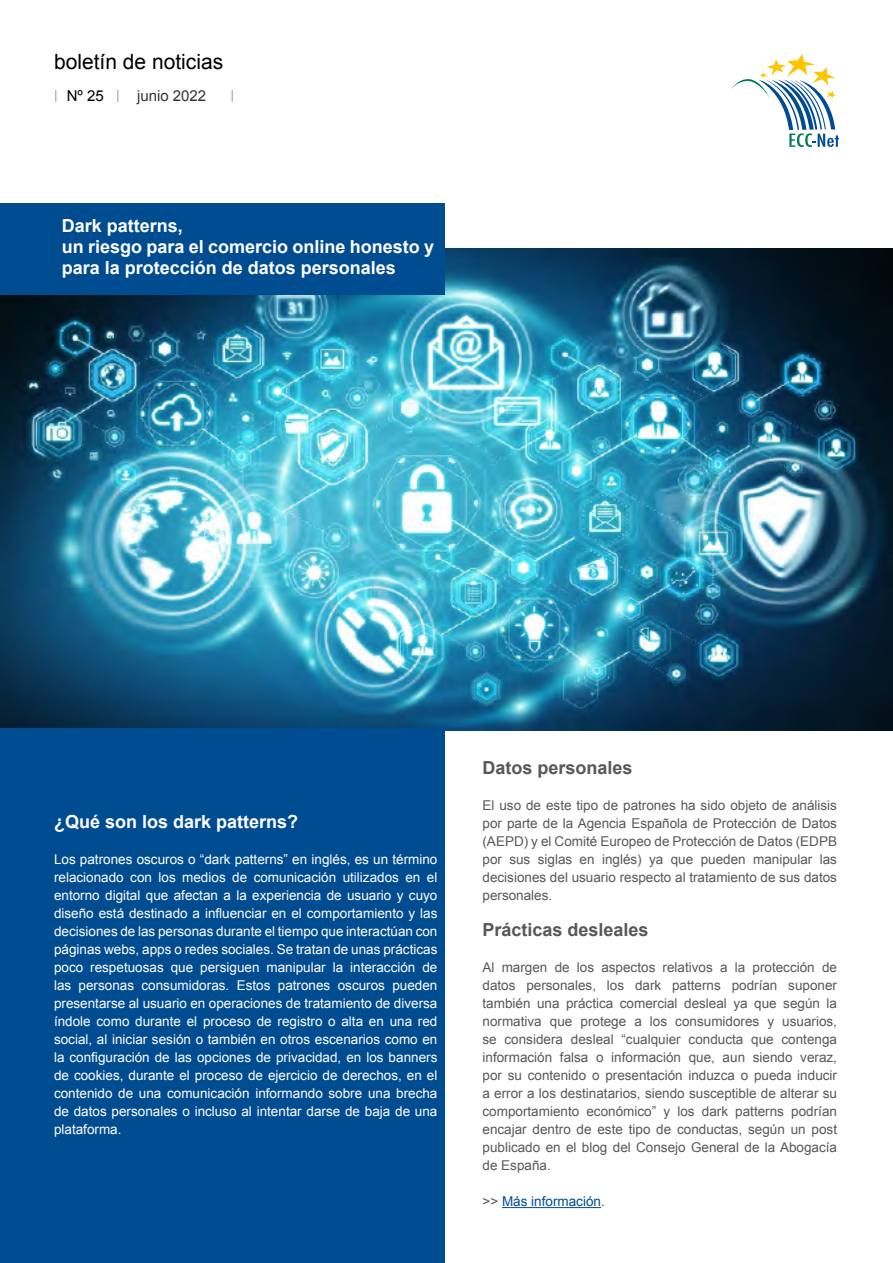
<style>
.page{position:relative;width:893px;height:1263px;background:#fff}
.page>*{position:absolute;margin:0;border:0;box-sizing:border-box;transform-origin:0 0}
.t1{font:21px "Arial";color:#000}
.t2{font:700 18px/21px "Arial";color:#fff}
.t3{font:700 18px "Arial";color:#58585a}
.t4{font:15px "Arial";color:#333}
.t5{font:15px "Arial";color:#000}
.t6{font:13.5px/18px "Arial";color:#fff;text-align:justify}
.t7{font:13.5px/18px "Arial";color:#58585a;text-align:justify}
.t8{font:13.5px "Arial";color:#004c91}
.s1{color:#58585a}
</style>
<div class="page">
<svg style="left:731px;top:54px;width:108px;height:93px"></svg>
<svg style="left:55px;top:90px;width:1px;height:12px"></svg>
<svg style="left:117px;top:90px;width:1px;height:12px"></svg>
<svg style="left:232px;top:90px;width:1px;height:12px"></svg>
<img style="left:0;top:249px;width:893px;height:481px">
<div style="left:0;top:729px;width:445px;height:534px;background:#004c91"></div>
<div style="left:0;top:204px;width:445px;height:91px;background:#004c91"></div>
<hr style="left:502px;top:1207px;width:99px;height:1px;background:#004c91">
<h1 class="t1" style="left:54px;top:47px;width:171px">boletín de noticias</h1>
<p class="t5" style="left:67px;top:86px;width:39px">Nº 25</p>
<p class="t4" style="left:137px;top:85px;width:71px">junio 2022</p>
<h2 class="t2" style="left:62px;top:215px;width:374px">Dark patterns,<br>un riesgo para el comercio online honesto y para la protección de datos personales</h2>
<h2 class="t2" style="left:54px;top:811px;width:246px">¿Qué son los dark patterns?</h2>
<p class="t6" style="left:54px;top:850px;width:385px">Los patrones oscuros o “dark patterns” en inglés, es un término relacionado con los medios de comunicación utilizados en el entorno digital que afectan a la experiencia de usuario y cuyo diseño está destinado a influenciar en el comportamiento y las decisiones de las personas durante el tiempo que interactúan con páginas webs, apps o redes sociales. Se tratan de unas prácticas poco respetuosas que persiguen manipular la interacción de las personas consumidoras. Estos patrones oscuros pueden presentarse al usuario en operaciones de tratamiento de diversa índole como durante el proceso de registro o alta en una red social, al iniciar sesión o también en otros escenarios como en la configuración de las opciones de privacidad, en los banners de cookies, durante el proceso de ejercicio de derechos, en el contenido de una comunicación informando sobre una brecha de datos personales o incluso al intentar darse de baja de una plataforma.</p>
<h2 class="t3" style="left:482px;top:755px;width:152px">Datos personales</h2>
<p class="t7" style="left:482px;top:796px;width:356px">El uso de este tipo de patrones ha sido objeto de análisis por parte de la Agencia Española de Protección de Datos (AEPD) y el Comité Europeo de Protección de Datos (EDPB por sus siglas en inglés) ya que pueden manipular las decisiones del usuario respecto al tratamiento de sus datos personales.</p>
<h2 class="t3" style="left:482px;top:917px;width:168px">Prácticas desleales</h2>
<p class="t7" style="left:482px;top:958px;width:356px">Al margen de los aspectos relativos a la protección de datos personales, los dark patterns podrían suponer también una práctica comercial desleal ya que según la normativa que protege a los consumidores y usuarios, se considera desleal “cualquier conducta que contenga información falsa o información que, aun siendo veraz, por su contenido o presentación induzca o pueda inducir a error a los destinatarios, siendo susceptible de alterar su comportamiento económico” y los dark patterns podrían encajar dentro de este tipo de conductas, según un post publicado en el blog del Consejo General de la Abogacía de España.</p>
<p class="t8" style="left:482px;top:1192px;width:124px"><span class="s1">&gt;&gt;</span> Más información<span class="s1">.</span></p>
</div>
